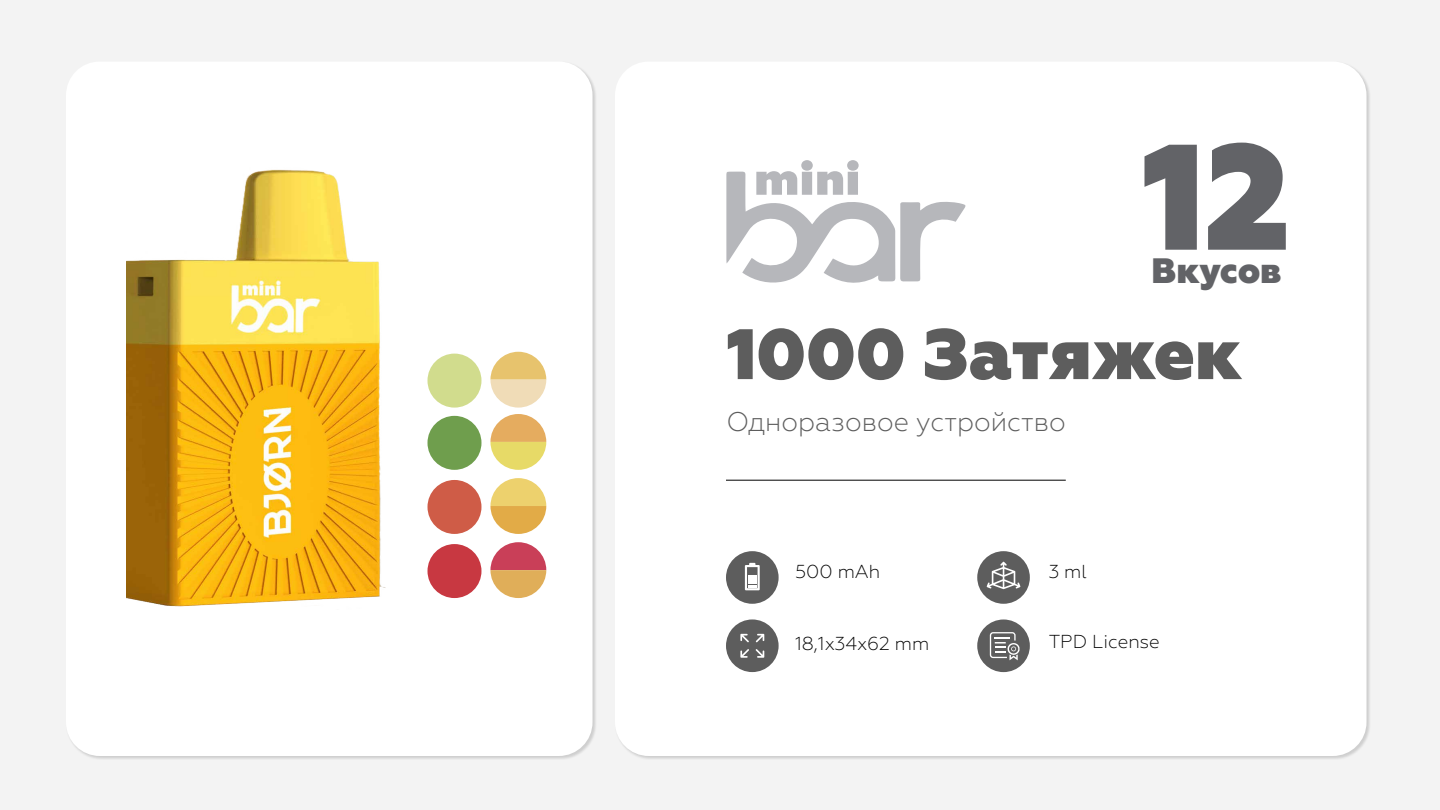
<style>
.page{position:relative;width:1440px;height:810px;background:#f3f3f3}
.page>*{position:absolute;margin:0;border:0;box-sizing:border-box;transform-origin:0 0}
.t1{font:800 150px "Geometria";color:#626367}
.t2{font:800 71.25px "Geometria";color:#5d5d5d}
.t3{font:800 35.25px "Geometria";color:#626367}
.t4{font:300 27px "Geometria";color:#5d5d5d}
.t5{font:300 18.75px "Geometria";color:#000}
</style>
<div class="page">
<div style="left:615px;top:62px;width:751px;height:694px;background:#fff;border-radius:34px"></div>
<div style="left:65px;top:61px;width:532px;height:699px;background:#000;opacity:.15"></div>
<div style="left:66px;top:62px;width:526px;height:694px;background:#fff;border-radius:34px"></div>
<hr style="left:726px;top:480px;width:340px;height:1px;background:#000">
<svg style="left:726px;top:160px;width:240px;height:123px"></svg>
<div style="left:427px;top:416px;width:54px;height:54px;background:#6f9e4d;border-radius:50%"></div>
<div style="left:427px;top:354px;width:54px;height:54px;background:#d1dc8d;border-radius:50%"></div>
<div style="left:427px;top:480px;width:54px;height:54px;background:#cf5c47;border-radius:50%"></div>
<div style="left:427px;top:544px;width:54px;height:54px;background:#c83841;border-radius:50%"></div>
<svg style="left:490px;top:414px;width:56px;height:56px"></svg>
<svg style="left:490px;top:478px;width:56px;height:56px"></svg>
<svg style="left:490px;top:352px;width:56px;height:56px"></svg>
<svg style="left:490px;top:542px;width:56px;height:56px"></svg>
<div style="left:977px;top:551px;width:53px;height:53px;background:#5d5d5d;border-radius:50%"></div>
<svg style="left:987px;top:562px;width:33px;height:27px"></svg>
<div style="left:977px;top:620px;width:53px;height:52px;background:#5d5d5d;border-radius:50%"></div>
<div style="left:726px;top:619px;width:53px;height:53px;background:#5d5d5d;border-radius:50%"></div>
<svg style="left:756px;top:649px;width:8px;height:9px"></svg>
<svg style="left:740px;top:649px;width:9px;height:9px"></svg>
<svg style="left:756px;top:634px;width:8px;height:8px"></svg>
<svg style="left:740px;top:634px;width:9px;height:8px"></svg>
<div style="left:726px;top:551px;width:53px;height:53px;background:#5d5d5d;border-radius:50%"></div>
<svg style="left:745px;top:563px;width:15px;height:27px"></svg>
<img style="left:127px;top:169px;width:258px;height:438px">
<svg style="left:990px;top:632px;width:30px;height:28px"></svg>
<p class="t1" style="left:1142px;top:107px;width:151px">12</p>
<p class="t3" style="left:1152px;top:249px;width:131px">Вкусов</p>
<p class="t2" style="left:726px;top:311px;width:516px">1000 Затяжек</p>
<p class="t4" style="left:726px;top:406px;width:341px">Одноразовое устройство</p>
<p class="t5" style="left:795px;top:561px;width:87px">500 mAh</p>
<p class="t5" style="left:795px;top:633px;width:136px">18,1x34x62 mm</p>
<p class="t5" style="left:1049px;top:561px;width:39px">3 ml</p>
<p class="t5" style="left:1049px;top:630px;width:113px">TPD License</p>
</div>
